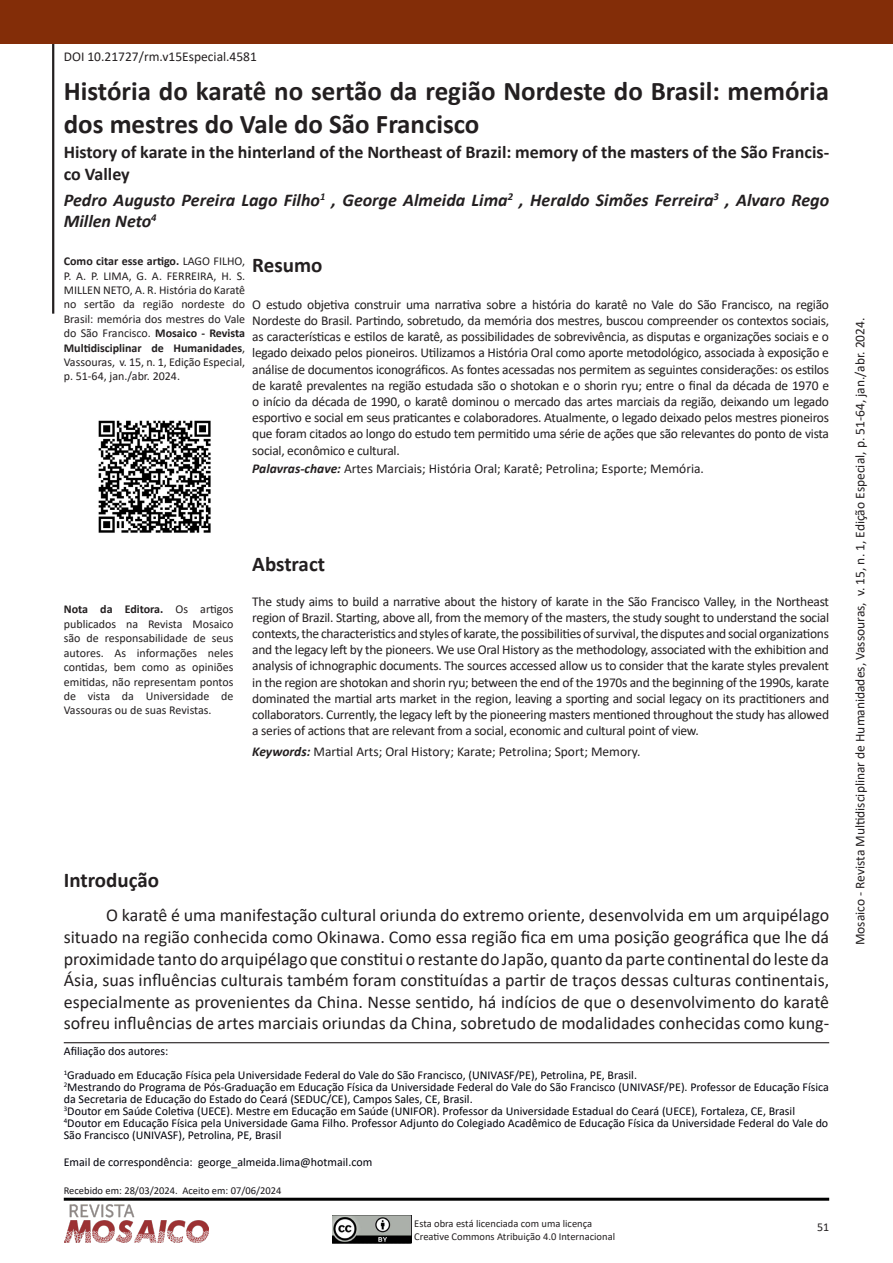
<style>
.page{position:relative;width:893px;height:1263px;background:#fff}
.page>*{position:absolute;margin:0;border:0;box-sizing:border-box;transform-origin:0 0}
.Título_principal__PT{font:700 27px/32.4px "Calibri";color:#231f20}
.RM_Subtítulos{font:700 21px "Calibri";color:#231f20}
.RM_corpo_de_texto{font:18px/21.6px "Calibri";color:#231f20;text-align:justify}
.Título_principal__EN{font:700 18px/21.6px "Calibri";color:#231f20}
.Autores{font:italic 700 18px/21px "Calibri";color:#231f20}
.resumo_e_abstract{font:13.5px/16.2px "Calibri";color:#231f20;text-align:justify}
.Histórico_autor{font:12px/12px "Calibri";color:#00000a}
.Como_citar_artigo{font:12px/14.4px "Calibri";color:#231f20;text-align:justify}
.Título_principal__PT-2{font:10.5px "Calibri";color:#231f20}
.t1{font:10.5px "Calibri";color:#1a171b}
.s1{font-weight:700}
.s2{color:#fff}
.s3{font-weight:700;font-style:italic}
</style>
<div class="page">
<hr style="left:64px;top:1198px;width:765px;height:3px;background:#000">
<hr style="left:52px;top:43px;width:2px;height:271px;background:#231f20">
<div style="left:0;top:0;width:893px;height:43px;background:#832d08"></div>
<img style="left:64px;top:1205px;width:145px;height:38px">
<hr style="left:64px;top:1042px;width:765px;height:1px;background:#231f20">
<img style="left:333px;top:1215px;width:79px;height:28px">
<img style="left:98px;top:420px;width:113px;height:113px">
<p class="resumo_e_abstract" style="left:64px;top:48px;width:195px">DOI 10.21727/rm.v15Especial.4581</p>
<p class="Título_principal__PT" style="left:64px;top:75px;width:767px">História do karatê no sertão da região Nordeste do Brasil: memória dos mestres do Vale do São Francisco</p>
<p class="Título_principal__EN" style="left:64px;top:141px;width:767px">History of karate in the hinterland of the Northeast of Brazil: memory of the masters of the São Francis&shy;co Valley</p>
<p class="Autores" style="left:64px;top:189px;width:767px">Pedro Augusto Pereira Lago Filho<sup>1</sup> , George Almeida Lima<sup>2</sup> , Heraldo Simões Ferreira<sup>3</sup> , Alvaro Rego<br>Millen Neto<sup>4</sup></p>
<p class="Como_citar_artigo" style="left:64px;top:254px;width:183px"><span class="s1">Como citar esse artigo.</span> LAGO FILHO, P. A. P. LIMA, G. A. FERREIRA, H. S.<br>MILLEN NETO, A. R. História do Karatê no sertão da região nordeste do Brasil: memória dos mestres do Vale do São Francisco. <span class="s1">Mosaico - Revista Multidisciplinar de Humanidades</span>, Vassouras, v. 15, n. 1, Edição Especial, p. 51-64, jan./abr. <span class="s2">2024.</span></p>
<p class="RM_Subtítulos" style="left:252px;top:250px;width:72px">Resumo</p>
<p class="resumo_e_abstract" style="left:252px;top:296px;width:578px">O estudo objetiva construir uma narrativa sobre a história do karatê no Vale do São Francisco, na região Nordeste do Brasil. Partindo, sobretudo, da memória dos mestres, buscou compreender os contextos sociais, as características e estilos de karatê, as possibilidades de sobrevivência, as disputas e organizações sociais e o legado deixado pelos pioneiros. Utilizamos a História Oral como aporte metodológico, associada à exposição e análise de documentos iconográficos. As fontes acessadas nos permitem as seguintes considerações: os estilos de karatê prevalentes na região estudada são o shotokan e o shorin ryu; entre o final da década de 1970 e o início da década de 1990, o karatê dominou o mercado das artes marciais da região, deixando um legado esportivo e social em seus praticantes e colaboradores. Atualmente, o legado deixado pelos mestres pioneiros que foram citados ao longo do estudo tem permitido uma série de ações que são relevantes do ponto de vista social, econômico e cultural.</p>
<p class="resumo_e_abstract" style="left:252px;top:460px;width:453px"><span class="s3">Palavras-chave:</span> Artes Marciais; História Oral; Karatê; Petrolina; Esporte; Memória.</p>
<p class="Como_citar_artigo" style="left:64px;top:602px;width:171px"><span class="s1">Nota da Editora.</span> Os artigos publicados na Revista Mosaico são de responsabilidade de seus autores. As informações neles contidas, bem como as opiniões emitidas, não representam pontos de vista da Universidade de Vassouras ou de suas Revistas.</p>
<p class="RM_Subtítulos" style="left:252px;top:549px;width:74px">Abstract</p>
<p class="resumo_e_abstract" style="left:252px;top:593px;width:578px">The study aims to build a narrative about the history of karate in the São Francisco Valley, in the Northeast region of Brazil. Starting, above all, from the memory of the masters, the study sought to understand the social contexts, the characteristics and styles of karate, the possibilities of survival, the disputes and social organizations and the legacy left by the pioneers. We use Oral History as the methodology, associated with the exhibition and analysis of ichnographic documents. The sources accessed allow us to consider that the karate styles prevalent in the region are shotokan and shorin ryu; between the end of the 1970s and the beginning of the 1990s, karate dominated the martial arts market in the region, leaving a sporting and social legacy on its practitioners and collaborators. Currently, the legacy left by the pioneering masters mentioned throughout the study has allowed a series of actions that are relevant from a social, economic and cultural point of view.</p>
<p class="resumo_e_abstract" style="left:252px;top:743px;width:390px"><span class="s3">Keywords:</span> Martial Arts; Oral History; Karate; Petrolina; Sport; Memory.</p>
<p class="RM_Subtítulos" style="left:64px;top:865px;width:97px">Introdução</p>
<p class="RM_corpo_de_texto" style="left:64px;top:904px;width:767px;text-indent:43px">O karatê é uma manifestação cultural oriunda do extremo oriente, desenvolvida em um arquipélago situado na região conhecida como Okinawa. Como essa região fica em uma posição geográfica que lhe dá proximidade tanto do arquipélago que constitui o restante do Japão, quanto da parte continental do leste da Ásia, suas influências culturais também foram constituídas a partir de traços dessas culturas continentais, especialmente as provenientes da China. Nesse sentido, há indícios de que o desenvolvimento do karatê sofreu influências de artes marciais oriundas da China, sobretudo de modalidades conhecidas como kung-</p>
<p class="Histórico_autor" style="left:64px;top:1045px;width:106px">Afiliação dos autores:</p>
<p class="Histórico_autor" style="left:64px;top:1069px;width:575px"><sup>1</sup>Graduado em Educação Física pela Universidade Federal do Vale do São Francisco, (UNIVASF/PE), Petrolina, PE, Brasil.</p>
<p class="Histórico_autor" style="left:64px;top:1081px;width:767px"><sup>2</sup>Mestrando do Programa de Pós-Graduação em Educação Física da Universidade Federal do Vale do São Francisco (UNIVASF/PE). Professor de Educação Física da Secretaria de Educação do Estado do Ceará (SEDUC/CE), Campos Sales, CE, Brasil.</p>
<p class="Histórico_autor" style="left:64px;top:1105px;width:733px"><sup>3</sup>Doutor em Saúde Coletiva (UECE). Mestre em Educação em Saúde (UNIFOR). Professor da Universidade Estadual do Ceará (UECE), Fortaleza, CE, Brasil</p>
<p class="Histórico_autor" style="left:64px;top:1117px;width:766px"><sup>4</sup>Doutor em Educação Física pela Universidade Gama Filho. Professor Adjunto do Colegiado Acadêmico de Educação Física da Universidade Federal do Vale do<br>São Francisco (UNIVASF), Petrolina, PE, Brasil</p>
<p class="Histórico_autor" style="left:64px;top:1155px;width:310px">Email de correspondência: george_almeida.lima@hotmail.com</p>
<p class="t1" style="left:64px;top:1183px;width:219px">Recebido em: 28/03/2024. Aceito em: 07/06/2024</p>
<p class="Título_principal__PT-2" style="left:414px;top:1216px;width:179px">Esta obra está licenciada com uma licença</p>
<p class="Título_principal__PT-2" style="left:414px;top:1229px;width:202px">Creative Commons Atribuição 4.0 Internacional</p>
<p class="Como_citar_artigo" style="left:817px;top:1219px;width:14px">51</p>
<p class="resumo_e_abstract" style="left:852px;top:945px;width:629px;rotate:-90deg">Mosaico - Revista Multidisciplinar de Humanidades, Vassouras, v. 15, n. 1, Edição Especial, p. 51-64, jan./abr. <span class="s2">2024.</span></p>
</div>
